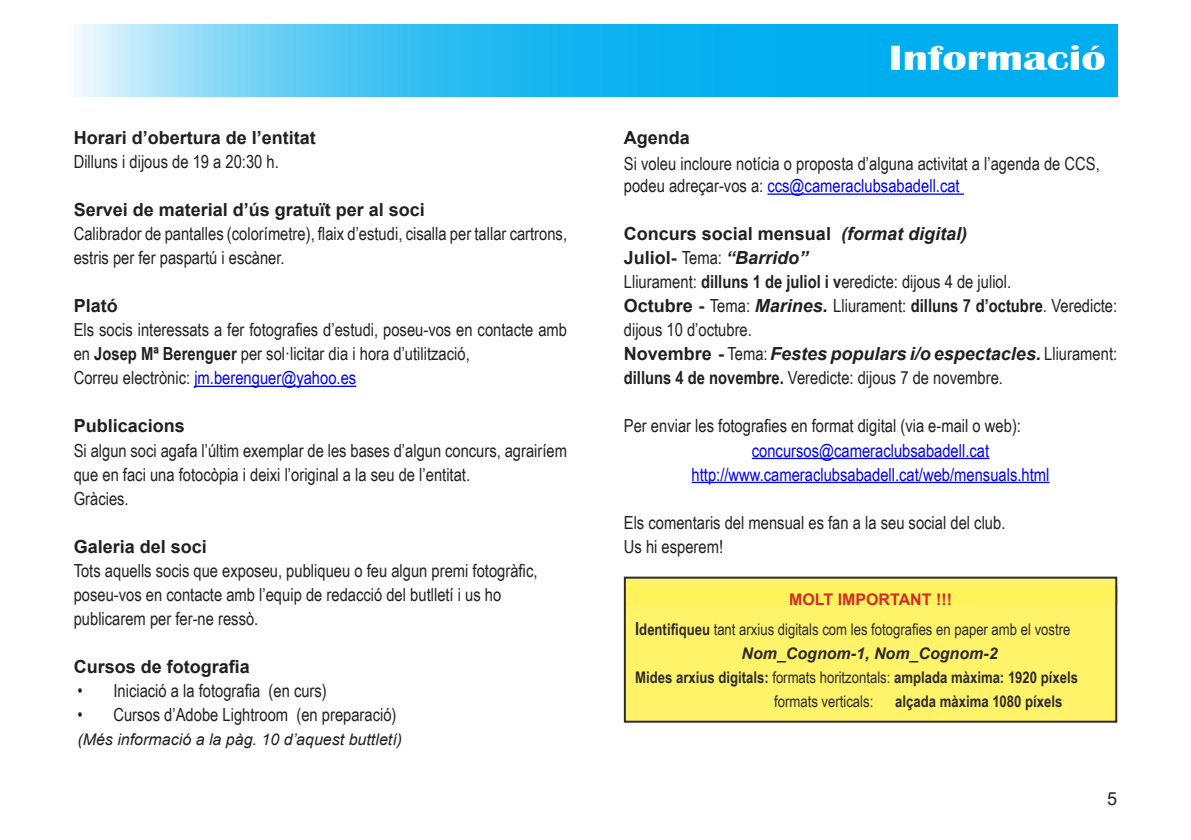
<style>
.page{position:relative;width:1191px;height:840px;background:#fff}
.page>*{position:absolute;margin:0;border:0;box-sizing:border-box;transform-origin:0 0}
.t1{font:700 36px "Britannic";color:#fff;scale:1.25 1}
.t2{font:18px/24px "Arial Narrow";color:#231f20}
.t3{font:700 18px "Arial";color:#231f20}
.t4{font:18px "Arial Narrow";color:#00f}
.t5{font:italic 700 18px "Arial";color:#231f20}
.t6{font:18px "Arial";color:#231f20}
.t7{font:700 16px/24px "Arial Narrow";color:#231f20}
.t8{font:16px "Arial Narrow";color:#231f20}
.t9{font:italic 16px "Arial";color:#231f20}
.t10{font:italic 700 16px "Arial";color:#231f20}
.t11{font:700 16px "Arial";color:#d1232a}
.s1{font-weight:700}
.s2{color:#231f20}
.s3{color:#00f}
.s4{font-style:italic}
.s5{font-style:normal}
.s6{font-family:"Arial Narrow";font-weight:400;font-style:normal}
.s7{font-family:"Arial";font-weight:700}
.s8{font-family:"Arial";font-weight:700;font-style:italic}
.s9{font-weight:700;font-size:18px}
.s10{font-weight:400}
</style>
<div class="page">
<svg style="left:77px;top:24px;width:1040px;height:72px"></svg>
<hr style="left:194px;top:385px;width:162px;height:2px;background:#00f">
<hr style="left:767px;top:193px;width:197px;height:2px;background:#00f">
<hr style="left:752px;top:457px;width:237px;height:2px;background:#00f">
<hr style="left:691px;top:481px;width:358px;height:2px;background:#00f">
<div style="left:625px;top:577px;width:491px;height:144px;background:linear-gradient(to right,#fff467,#fff467)"></div>
<div style="left:624px;top:576px;width:493px;height:146px;border:2px solid #231f20"></div>
<p class="t3" style="left:74px;top:125px;width:244px">Horari d’obertura de l’entitat</p>
<p class="t2" style="left:74px;top:149px;width:207px">Dilluns i dijous de 19 a 20:30 h.</p>
<p class="t3" style="left:74px;top:197px;width:353px">Servei de material d’ús gratuït per al soci</p>
<p class="t2" style="left:74px;top:221px;width:495px">Calibrador de pantalles (colorímetre), flaix d’estudi, cisalla per tallar cartrons, estris per fer paspartú i escàner.</p>
<p class="t3" style="left:74px;top:293px;width:46px">Plató</p>
<p class="t2" style="left:74px;top:317px;width:495px">Els socis interessats a fer fotografies d’estudi, poseu-vos en contacte amb en <span class="s1">Josep Mª Berenguer</span> per sol·licitar dia i hora d’utilització,</p>
<p class="t4" style="left:74px;top:364px;width:284px"><span class="s2">Correu electrònic:</span> jm.berenguer@yahoo.es</p>
<p class="t3" style="left:74px;top:413px;width:113px">Publicacions</p>
<p class="t2" style="left:74px;top:437px;width:495px">Si algun soci agafa l’últim exemplar de les bases d’algun concurs, agrairíem que en faci una fotocòpia i deixi l’original a la seu de l’entitat.</p>
<p class="t2" style="left:74px;top:485px;width:56px">Gràcies.</p>
<p class="t3" style="left:74px;top:533px;width:135px">Galeria del soci</p>
<p class="t2" style="left:74px;top:557px;width:465px">Tots aquells socis que exposeu, publiqueu o feu algun premi fotogràfic, poseu-vos en contacte amb l’equip de redacció del butlletí i us ho publicarem per fer-ne ressò.</p>
<p class="t3" style="left:74px;top:653px;width:178px">Cursos de fotografia</p>
<p class="t2" style="left:77px;top:677px;width:251px">• Iniciació a la fotografia (en curs)</p>
<p class="t2" style="left:77px;top:701px;width:321px">• Cursos d’Adobe Lightroom (en preparació)</p>
<p class="t9" style="left:77px;top:728px;width:326px">(Més informació a la pàg. 10 d’aquest buttletí)</p>
<h1 class="t1" style="left:889px;top:38px;width:175px">Informació</h1>
<p class="t3" style="left:624px;top:125px;width:68px">Agenda</p>
<p class="t2" style="left:624px;top:152px;width:477px;line-height:22px">Si voleu incloure notícia o proposta d’alguna activitat a l’agenda de CCS, podeu adreçar-vos a: <span class="s3">ccs@cameraclubsabadell.cat</span></p>
<p class="t3" style="left:624px;top:221px;width:345px">Concurs social mensual <span class="s4">(format digital)</span></p>
<p class="t5" style="left:624px;top:246px;width:186px"><span class="s5">Juliol-</span> <span class="s6">Tema:</span> “Barrido”</p>
<p class="t2" style="left:624px;top:269px;width:389px">Lliurament: <span class="s1">dilluns 1 de juliol i v</span>eredicte: dijous 4 de juliol.</p>
<p class="t2" style="left:624px;top:293px;width:495px"><span class="s7">Octubre -</span> Tema: <span class="s8">Marines.</span> Lliurament: <span class="s1">dilluns 7 d’octubre</span>. Veredicte: dijous 10 d’octubre.</p>
<p class="t2" style="left:624px;top:341px;width:495px"><span class="s7">Novembre -</span> Tema: <span class="s8">Festes populars i/o espectacles.</span> Lliurament: <span class="s1">dilluns 4 de novembre.</span> Veredicte: dijous 7 de novembre.</p>
<p class="t2" style="left:624px;top:413px;width:399px">Per enviar les fotografies en format digital (via e-mail o web):</p>
<p class="t4" style="left:752px;top:436px;width:239px">concursos@cameraclubsabadell.cat</p>
<p class="t4" style="left:691px;top:460px;width:359px">http://www.cameraclubsabadell.cat/web/mensuals.html</p>
<p class="t2" style="left:624px;top:509px;width:383px">Els comentaris del mensual es fan a la seu social del club.</p>
<p class="t2" style="left:624px;top:533px;width:101px">Us hi esperem!</p>
<p class="t11" style="left:789px;top:587px;width:164px">MOLT IMPORTANT !!!</p>
<p class="t8" style="left:635px;top:617px;width:437px"><span class="s9">I</span><span class="s1">dentifiqueu</span> tant arxius digitals com les fotografies en paper amb el vostre</p>
<p class="t10" style="left:741px;top:642px;width:258px">Nom_Cognom-1, Nom_Cognom-2</p>
<p class="t7" style="left:774px;top:664px;width:305px;text-indent:-139px">Mides arxius digitals: <span class="s10">formats horitzontals:</span> amplada màxima: 1920 píxels <span class="s10">formats verticals:</span></p>
<p class="t7" style="left:895px;top:688px;width:169px">alçada màxima 1080 píxels</p>
<p class="t6" style="left:1107px;top:785px;width:12px">5</p>
</div>
